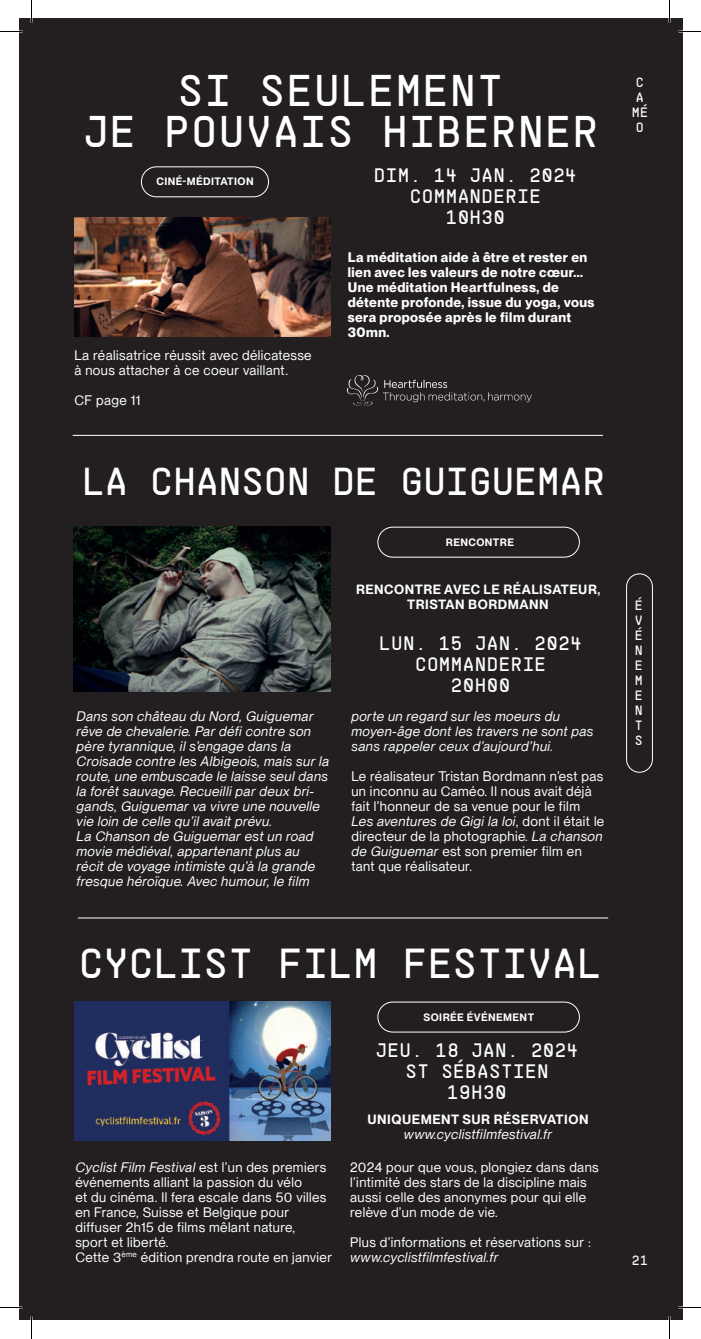
<style>
.page{position:relative;width:701px;height:1339px;background:#fff}
.page>*{position:absolute;margin:0;border:0;box-sizing:border-box;transform-origin:0 0}
.t1{font:44.4px/41px "PP Supply Mono";letter-spacing:.02em;color:#fff;text-align:center}
.t2{font:42px "PP Supply Mono";color:#fff}
.t3{font:39px "PP Supply Mono";letter-spacing:-.01em;color:#fff}
.t4{font:19.5px/21px "PP Supply Mono";letter-spacing:.02em;color:#fff;text-align:center}
.t5{font:13.5px/15px "PP Neue Montreal TT";letter-spacing:.03em;color:#fff}
.t6{font:italic 13.5px/15px "PP Neue Montreal TT";letter-spacing:.03em;color:#fff}
.t7{font:700 13.5px/15px "PP Neue Montreal TT";letter-spacing:.03em;color:#fff}
.t8{font:13.5px/15px "PP Supply Mono";color:#fff;text-align:center}
.t9{font:600 13.2px/15px "PP Neue Montreal";letter-spacing:.04em;color:#fff;text-align:center}
.t10{font:600 10.5px "PP Neue Montreal";letter-spacing:.04em;color:#fff}
.s1{font-style:italic}
</style>
<div class="page">
<div style="left:19px;top:19px;width:663px;height:1301px;background:#231f20"></div>
<div style="left:626px;top:573px;width:27px;height:199px;border:1px solid #fff;border-radius:13px"></div>
<hr style="left:73px;top:435px;width:530px;height:1px;background:#fff">
<img style="left:74px;top:527px;width:257px;height:164px">
<div style="left:377px;top:527px;width:202px;height:30px;border:1px solid #fff;border-radius:15px"></div>
<hr style="left:78px;top:917px;width:530px;height:1px;background:#fff">
<div style="left:377px;top:1002px;width:202px;height:30px;border:1px solid #fff;border-radius:15px"></div>
<img style="left:75px;top:1002px;width:255px;height:138px">
<div style="left:141px;top:166px;width:128px;height:31px;border:1px solid #fff;border-radius:15px"></div>
<img style="left:348px;top:376px;width:184px;height:29px">
<img style="left:74px;top:217px;width:257px;height:120px">
<hr style="left:0;top:1306px;width:22px;height:2px;background:#fff">
<hr style="left:678px;top:1306px;width:23px;height:2px;background:#fff">
<hr style="left:668px;top:0;width:2px;height:22px;background:#fff">
<hr style="left:668px;top:1316px;width:2px;height:23px;background:#fff">
<svg style="left:0;top:31px;width:22px;height:1px"></svg>
<svg style="left:678px;top:31px;width:23px;height:1px"></svg>
<svg style="left:0;top:1307px;width:22px;height:1px"></svg>
<svg style="left:678px;top:1307px;width:23px;height:1px"></svg>
<svg style="left:31px;top:0;width:1px;height:22px"></svg>
<svg style="left:31px;top:1316px;width:1px;height:23px"></svg>
<svg style="left:669px;top:0;width:1px;height:22px"></svg>
<svg style="left:669px;top:1316px;width:1px;height:23px"></svg>
<h1 class="t1" style="left:82px;top:69px;width:518px">SI SEULEMENT<br>JE POUVAIS HIBERNER</h1>
<p class="t10" style="left:156px;top:175px;width:99px">CINÉ-MÉDITATION</p>
<p class="t5" style="left:74px;top:347px;width:239px">La réalisatrice réussit avec délicatesse à nous attacher à ce coeur vaillant.</p>
<p class="t5" style="left:74px;top:392px;width:67px">CF page 11</p>
<h3 class="t4" style="left:374px;top:164px;width:204px">DIM. 14 JAN. 2024<br>COMMANDERIE<br>10H30</h3>
<p class="t7" style="left:348px;top:250px;width:248px">La méditation aide à être et rester en lien avec les valeurs de notre cœur...<br>Une méditation Heartfulness, de détente profonde, issue du yoga, vous sera proposée après le film durant<br>30mn.</p>
<h3 class="t3" style="left:82px;top:454px;width:525px">LA CHANSON DE GUIGUEMAR</h3>
<p class="t10" style="left:446px;top:536px;width:70px">RENCONTRE</p>
<p class="t9" style="left:356px;top:582px;width:246px">RENCONTRE AVEC LE RÉALISATEUR,<br>TRISTAN BORDMANN</p>
<h3 class="t4" style="left:379px;top:633px;width:204px">LUN. 15 JAN. 2024<br>COMMANDERIE<br>20H00</h3>
<p class="t6" style="left:77px;top:709px;width:254px">Dans son château du Nord, Guiguemar rêve de chevalerie. Par défi contre son père tyrannique, il s’engage dans la Croisade contre les Albigeois, mais sur la route, une embuscade le laisse seul dans la forêt sauvage. Recueilli par deux bri&shy;gands, Guiguemar va vivre une nouvelle vie loin de celle qu’il avait prévu.<br>La Chanson de Guiguemar est un road movie médiéval, appartenant plus au récit de voyage intimiste qu’à la grande fresque héroïque. Avec humour, le film</p>
<p class="t6" style="left:351px;top:709px;width:244px">porte un regard sur les moeurs du moyen-âge dont les travers ne sont pas sans rappeler ceux d’aujourd’hui.</p>
<p class="t5" style="left:351px;top:769px;width:254px">Le réalisateur Tristan Bordmann n’est pas un inconnu au Caméo. Il nous avait déjà fait l’honneur de sa venue pour le film <span class="s1">Les aventures de Gigi la loi</span>, dont il était le directeur de la photographie. <span class="s1">La chanson de Guiguemar</span> est son premier film en tant que réalisateur.</p>
<h2 class="t2" style="left:79px;top:935px;width:525px">CYCLIST FILM FESTIVAL</h2>
<p class="t10" style="left:423px;top:1010px;width:112px">SOIRÉE ÉVÉNEMENT</p>
<h3 class="t4" style="left:375px;top:1039px;width:204px">JEU. 18 JAN. 2024<br>ST SÉBASTIEN<br>19H30</h3>
<p class="t9" style="left:367px;top:1112px;width:223px">UNIQUEMENT SUR RÉSERVATION</p>
<p class="t6" style="left:404px;top:1127px;width:150px">www.cyclistfilmfestival.fr</p>
<p class="t5" style="left:75px;top:1159px;width:258px"><span class="s1">Cyclist Film Festival</span> est l’un des premiers événements alliant la passion du vélo<br>et du cinéma. Il fera escale dans 50 villes en France, Suisse et Belgique pour diffuser 2h15 de films mêlant nature,<br>sport et liberté.<br>Cette 3<sup>ème</sup> édition prendra route en janvier</p>
<p class="t5" style="left:350px;top:1159px;width:250px">2024 pour que vous, plongiez dans dans l’intimité des stars de la discipline mais aussi celle des anonymes pour qui elle relève d’un mode de vie.</p>
<p class="t5" style="left:350px;top:1234px;width:242px">Plus d’informations et réservations sur :</p>
<p class="t6" style="left:350px;top:1249px;width:150px">www.cyclistfilmfestival.fr</p>
<p class="t8" style="left:632px;top:75px;width:18px">C<br>A<br>MÉ<br>O</p>
<p class="t8" style="left:635px;top:598px;width:10px;text-align:justify">É V É N E M E N T S</p>
<p class="t8" style="left:632px;top:1252px;width:18px">21</p>
</div>
